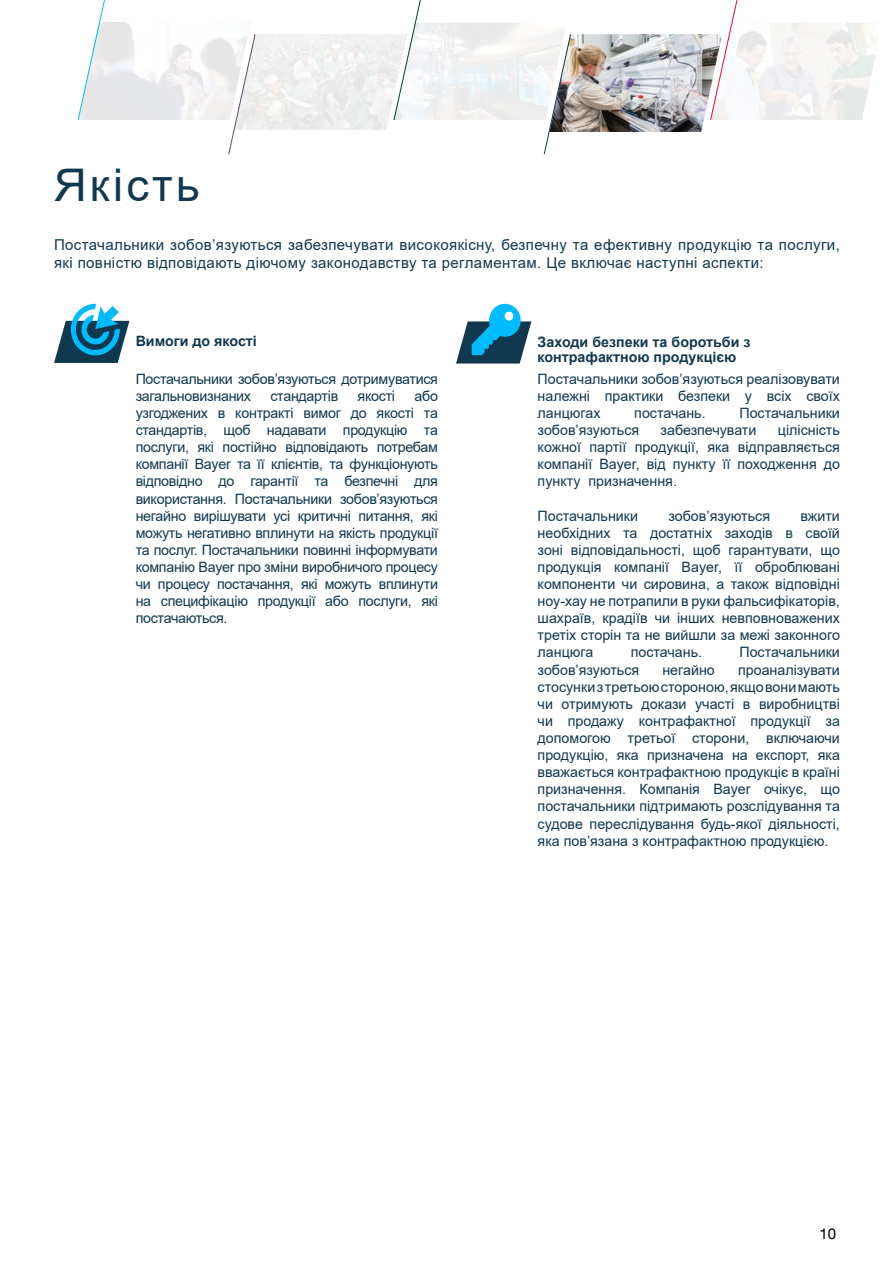
<style>
.page{position:relative;width:894px;height:1263px;background:#fff}
.page>*{position:absolute;margin:0;border:0;box-sizing:border-box;transform-origin:0 0}
.t1{font:45px "Arial";letter-spacing:.075em;color:#10384f}
.t2{font:15px/18px "Arial";letter-spacing:.025em;color:#10384f}
.t3{font:15px "Helvetica Neue LT Com";color:#000}
.t4{font:14.25px/17.1px "Arial";color:#10384f;text-align:justify}
.t5{font:14.25px/17.1px "Arial";letter-spacing:-.02em;color:#10384f}
.t6{font:700 14.25px/15px "Arial";color:#10384f}
</style>
<div class="page">
<img style="left:571px;top:34px;width:135px;height:98px">
<svg style="left:706px;top:0;width:172px;height:120px"></svg>
<svg style="left:77px;top:0;width:494px;height:155px"></svg>
<svg style="left:54px;top:304px;width:75px;height:59px"></svg>
<svg style="left:456px;top:303px;width:75px;height:60px"></svg>
<h1 class="t1" style="left:54px;top:154px;width:147px">Якість</h1>
<p class="t2" style="left:54px;top:236px;width:787px">Постачальники зобов’язуються забезпечувати високоякісну, безпечну та ефективну продукцію та послуги, які повністю відповідають діючому законодавству та регламентам. Це включає наступні аспекти:</p>
<p class="t6" style="left:136px;top:333px;width:123px">Вимоги до якості</p>
<p class="t6" style="left:537px;top:334px;width:214px">Заходи безпеки та боротьби з контрафактною продукцією</p>
<p class="t5" style="left:136px;top:370px;width:304px">Постачальники зобов’язуються дотримуватися загальновизнаних</p>
<p class="t4" style="left:537px;top:370px;width:304px">Постачальники зобов’язуються реалізовувати належні практики безпеки у всіх своїх ланцюгах</p>
<p class="t4" style="left:136px;top:387px;width:304px;text-indent:279px">або узгоджених в контракті вимог до якості та стандартів, щоб надавати продукцію та послуги, які постійно відповідають потребам компанії Bayer та її клієнтів, та функціонують відповідно до гарантії та безпечні для використання. Постачальники зобов’язуються негайно вирішувати усі критичні питання, які можуть негативно вплинути на якість продукції та послуг. Постачальники повинні інформувати компанію Bayer про зміни виробничого процесу чи процесу постачання, які можуть вплинути на специфікацію продукції або послуги, які постачаються.</p>
<p class="t5" style="left:270px;top:387px;width:69px">стандартів</p>
<p class="t4" style="left:357px;top:387px;width:39px">якості</p>
<p class="t4" style="left:634px;top:404px;width:73px">постачань.</p>
<p class="t4" style="left:739px;top:404px;width:102px">Постачальники</p>
<p class="t4" style="left:537px;top:421px;width:103px">зобов’язуються</p>
<p class="t4" style="left:660px;top:421px;width:97px">забезпечувати</p>
<p class="t4" style="left:537px;top:421px;width:304px;text-indent:240px">цілісність кожної партії продукції, яка відправляється компанії Bayer, від пункту її походження до пункту призначення.</p>
<p class="t4" style="left:537px;top:507px;width:102px">Постачальники</p>
<p class="t4" style="left:668px;top:507px;width:103px">зобов’язуються</p>
<p class="t4" style="left:537px;top:507px;width:304px;text-indent:263px">вжити необхідних та достатніх заходів в своїй зоні відповідальності, щоб гарантувати, що продукція компанії Bayer, її оброблювані компоненти чи сировина, а також відповідні ноу-хау не потрапили в руки фальсифікаторів, шахраїв, крадіїв чи інших невповноважених третіх сторін та не вийшли за межі законного ланцюга</p>
<p class="t4" style="left:630px;top:644px;width:73px">постачань.</p>
<p class="t4" style="left:739px;top:644px;width:102px">Постачальники</p>
<p class="t4" style="left:537px;top:661px;width:103px">зобов’язуються</p>
<p class="t4" style="left:662px;top:661px;width:54px">негайно</p>
<p class="t4" style="left:537px;top:661px;width:304px;text-indent:200px">проаналізувати стосунки з третьою стороною, якщо вони мають чи отримують докази участі в виробництві чи продажу контрафактної продукції за допомогою третьої сторони, включаючи продукцію, яка призначена на експорт, яка вважається контрафактною продукціє в країні призначення. Компанія Bayer очікує, що постачальники підтримають розслідування та судове переслідування будь-якої діяльності, яка пов’язана з контрафактною продукцією.</p>
<p class="t3" style="left:819px;top:1224px;width:18px">10</p>
</div>
